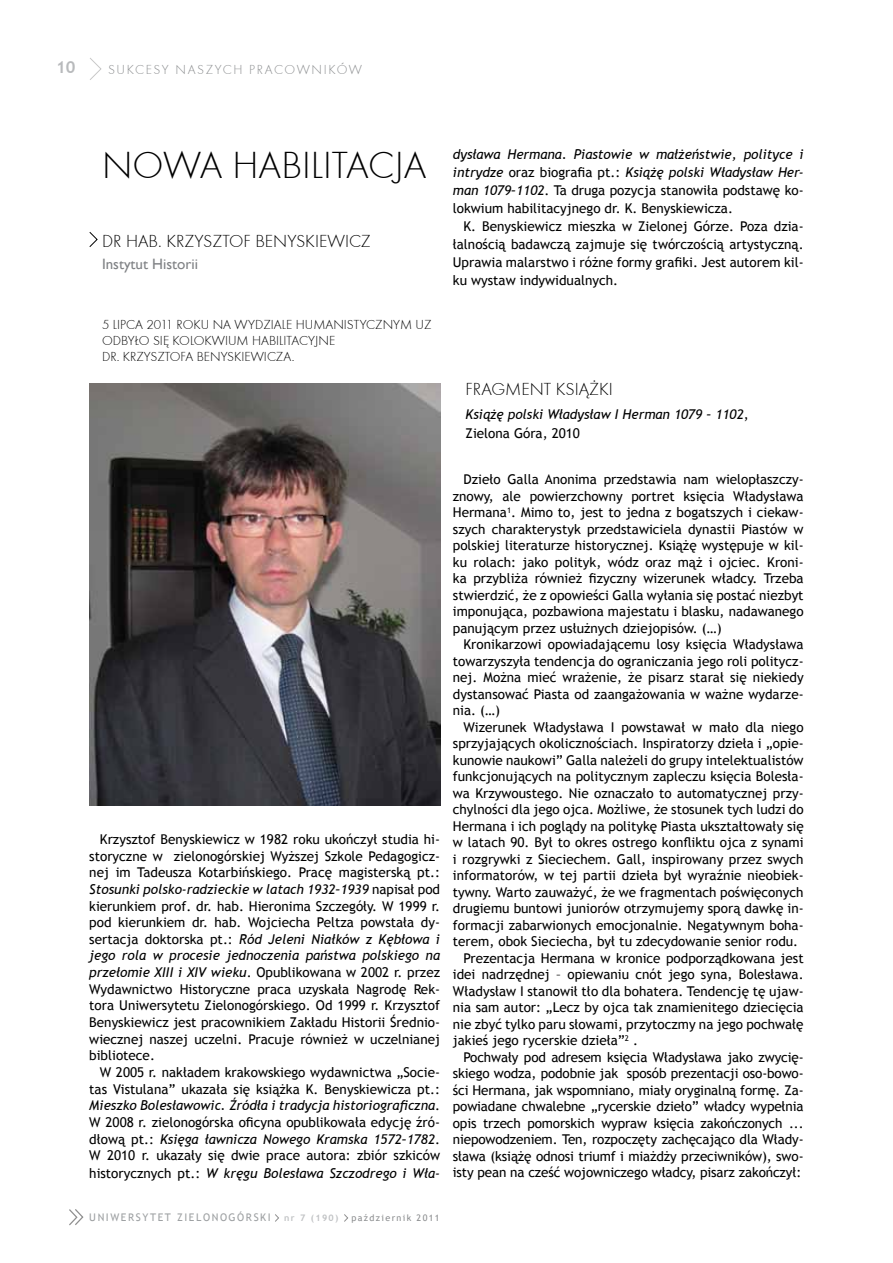
<style>
.page{position:relative;width:893px;height:1263px;background:#fff}
.page>*{position:absolute;margin:0;border:0;box-sizing:border-box;transform-origin:0 0}
.t1{font:39px "Futura TEE Ligh";color:#000}
.t2{font:18px "Futura TEE Ligh";color:#000}
.t3{font:700 16.5px "Trebuchet MS";color:#b8babc}
.t4{font:15px "Gill Sans";color:#808285}
.t5{font:13.5px/16.6px "Trebuchet MS";color:#000;text-align:justify}
.t6{font:italic 13.5px/19.5px "Trebuchet MS";color:#000}
.t7{font:13.5px/16.2px "Futura TEE Ligh";color:#000}
.t8{font:13.5px "Futura TEE Ligh";letter-spacing:.12em;color:#8a8c8e}
.t9{font:10.5px "Trebuchet MS";letter-spacing:.15em;color:#9da0a2}
.t10{font:9px "Trebuchet MS";letter-spacing:.15em;color:#8a8c8e}
.t11{font:700 9px "Trebuchet MS";color:#c0c2c4}
.s1{font-style:italic}
.s2{font-style:normal}
</style>
<div class="page">
<svg style="left:90px;top:58px;width:12px;height:22px"></svg>
<svg style="left:275px;top:1214px;width:4px;height:8px"></svg>
<svg style="left:344px;top:1214px;width:4px;height:8px"></svg>
<svg style="left:69px;top:1209px;width:15px;height:17px"></svg>
<svg style="left:89px;top:232px;width:9px;height:15px"></svg>
<img style="left:89px;top:383px;width:351px;height:422px">
<p class="t3" style="left:56px;top:57px;width:21px">10</p>
<p class="t8" style="left:108px;top:61px;width:255px">SUKCESY NASZYCH PRACOWNIKÓW</p>
<h1 class="t1" style="left:102px;top:143px;width:326px">NOWA HABILITACJA</h1>
<h2 class="t2" style="left:102px;top:230px;width:270px">DR HAB. KRZYSZTOF BENYSKIEWICZ</h2>
<p class="t4" style="left:102px;top:255px;width:98px">Instytut Historii</p>
<p class="t7" style="left:102px;top:316px;width:322px">5 LIPCA 2011 ROKU NA WYDZIALE HUMANISTYCZNYM UZ<br>ODBYŁO SIĘ KOLOKWIUM HABILITACYJNE<br>DR. KRZYSZTOFA BENYSKIEWICZA.</p>
<p class="t5" style="left:89px;top:831px;width:352px;text-indent:11px">Krzysztof Benyskiewicz w 1982 roku ukończył studia hi&shy;storyczne w zielonogórskiej Wyższej Szkole Pedagogicz&shy;nej im Tadeusza Kotarbińskiego. Pracę magisterską pt.:<br><span class="s1">Stosunki polsko-radzieckie w latach 1932–1939</span> napisał pod kierunkiem prof. dr. hab. Hieronima Szczegóły. W 1999 r. pod kierunkiem dr. hab. Wojciecha Peltza powstała dy&shy;sertacja doktorska pt.: <span class="s1">Ród Jeleni Niałków z Kębłowa i jego rola w procesie jednoczenia państwa polskiego na przełomie XIII i XIV wieku</span>. Opublikowana w 2002 r. przez Wydawnictwo Historyczne praca uzyskała Nagrodę Rek&shy;tora Uniwersytetu Zielonogórskiego. Od 1999 r. Krzysztof Benyskiewicz jest pracownikiem Zakładu Historii Średnio&shy;wiecznej naszej uczelni. Pracuje również w uczelnianej bibliotece.</p>
<p class="t5" style="left:89px;top:1064px;width:352px;text-indent:11px">W 2005 r. nakładem krakowskiego wydawnictwa „Socie&shy;tas Vistulana” ukazała się książka K. Benyskiewicza pt.:<br><span class="s1">Mieszko Bolesławowic. Źródła i tradycja historiograficzna</span>.<br>W 2008 r. zielonogórska oficyna opublikowała edycję źró&shy;dłową pt.: <span class="s1">Księga ławnicza Nowego Kramska 1572–1782</span>.<br>W 2010 r. ukazały się dwie prace autora: zbiór szkiców</p>
<p class="t6" style="left:89px;top:1164px;width:352px"><span class="s2">historycznych pt.:</span> W kręgu Bolesława Szczodrego i Wła-</p>
<p class="t9" style="left:89px;top:1211px;width:183px">UNIWERSYTET ZIELONOGÓRSKI</p>
<p class="t11" style="left:284px;top:1212px;width:56px">nr 7 (190)</p>
<p class="t10" style="left:351px;top:1212px;width:90px">październik 2011</p>
<p class="t5" style="left:453px;top:145px;width:352px;line-height:18px"><span class="s1">dysława Hermana. Piastowie w małżeństwie, polityce i intrydze</span> oraz biografia pt.: <span class="s1">Książę polski Władysław Her&shy;man 1079–1102</span>. Ta druga pozycja stanowiła podstawę ko&shy;lokwium habilitacyjnego dr. K. Benyskiewicza.</p>
<p class="t5" style="left:453px;top:217px;width:352px;line-height:18px;text-indent:11px">K. Benyskiewicz mieszka w Zielonej Górze. Poza dzia&shy;łalnością badawczą zajmuje się twórczością artystyczną.<br>Uprawia malarstwo i różne formy grafiki. Jest autorem kil&shy;ku wystaw indywidualnych.</p>
<h2 class="t2" style="left:466px;top:379px;width:149px">FRAGMENT KSIĄŻKI</h2>
<p class="t6" style="left:466px;top:404px;width:285px">Książę polski Władysław I Herman 1079 – 1102<span class="s2">,<br>Zielona Góra, 2010</span></p>
<p class="t5" style="left:453px;top:471px;width:352px;text-indent:11px">Dzieło Galla Anonima przedstawia nam wielopłaszczy&shy;znowy, ale powierzchowny portret księcia Władysława Hermana<sup>1</sup>. Mimo to, jest to jedna z bogatszych i ciekaw&shy;szych charakterystyk przedstawiciela dynastii Piastów w polskiej literaturze historycznej. Książę występuje w kil&shy;ku rolach: jako polityk, wódz oraz mąż i ojciec. Kroni&shy;ka przybliża również fizyczny wizerunek władcy. Trzeba stwierdzić, że z opowieści Galla wyłania się postać niezbyt imponująca, pozbawiona majestatu i blasku, nadawanego panującym przez usłużnych dziejopisów. (…)</p>
<p class="t5" style="left:453px;top:636px;width:352px;text-indent:11px">Kronikarzowi opowiadającemu losy księcia Władysława towarzyszyła tendencja do ograniczania jego roli politycz&shy;nej. Można mieć wrażenie, że pisarz starał się niekiedy dystansować Piasta od zaangażowania w ważne wydarze&shy;nia. (…)</p>
<p class="t5" style="left:463px;top:719px;width:342px">Wizerunek Władysława I powstawał w mało dla niego</p>
<p class="t5" style="left:453px;top:735px;width:352px">sprzyjających okolicznościach. Inspiratorzy dzieła i „opie-</p>
<p class="t5" style="left:453px;top:752px;width:352px">kunowie naukowi” Galla należeli do grupy intelektualistów</p>
<p class="t5" style="left:453px;top:768px;width:352px">funkcjonujących na politycznym zapleczu księcia Bolesła-</p>
<p class="t5" style="left:453px;top:785px;width:352px">wa Krzywoustego. Nie oznaczało to automatycznej przy-</p>
<p class="t5" style="left:453px;top:801px;width:352px">chylności dla jego ojca. Możliwe, że stosunek tych ludzi do</p>
<p class="t5" style="left:453px;top:818px;width:352px">Hermana i ich poglądy na politykę Piasta ukształtowały się</p>
<p class="t5" style="left:453px;top:834px;width:352px">w latach 90. Był to okres ostrego konfliktu ojca z synami</p>
<p class="t5" style="left:453px;top:851px;width:352px">i rozgrywki z Sieciechem. Gall, inspirowany przez swych</p>
<p class="t5" style="left:453px;top:867px;width:352px">informatorów, w tej partii dzieła był wyraźnie nieobiek-</p>
<p class="t5" style="left:453px;top:884px;width:352px">tywny. Warto zauważyć, że we fragmentach poświęconych</p>
<p class="t5" style="left:453px;top:900px;width:352px">drugiemu buntowi juniorów otrzymujemy sporą dawkę in-</p>
<p class="t5" style="left:453px;top:917px;width:352px">formacji zabarwionych emocjonalnie. Negatywnym boha-</p>
<p class="t5" style="left:453px;top:933px;width:347px">terem, obok Sieciecha, był tu zdecydowanie senior rodu.</p>
<p class="t5" style="left:463px;top:950px;width:342px">Prezentacja Hermana w kronice podporządkowana jest</p>
<p class="t5" style="left:453px;top:966px;width:352px">idei nadrzędnej – opiewaniu cnót jego syna, Bolesława.</p>
<p class="t5" style="left:453px;top:983px;width:352px">Władysław I stanowił tło dla bohatera. Tendencję tę ujaw-</p>
<p class="t5" style="left:453px;top:999px;width:352px">nia sam autor: „Lecz by ojca tak znamienitego dziecięcia</p>
<p class="t5" style="left:453px;top:1016px;width:352px">nie zbyć tylko paru słowami, przytoczmy na jego pochwałę</p>
<p class="t5" style="left:453px;top:1032px;width:187px">jakieś jego rycerskie dzieła”<sup>2</sup> .</p>
<p class="t5" style="left:463px;top:1049px;width:342px">Pochwały pod adresem księcia Władysława jako zwycię-</p>
<p class="t5" style="left:453px;top:1065px;width:352px">skiego wodza, podobnie jak sposób prezentacji oso-bowo-</p>
<p class="t5" style="left:453px;top:1082px;width:352px">ści Hermana, jak wspomniano, miały oryginalną formę. Za-</p>
<p class="t5" style="left:453px;top:1098px;width:352px">powiadane chwalebne „rycerskie dzieło” władcy wypełnia</p>
<p class="t5" style="left:453px;top:1115px;width:352px">opis trzech pomorskich wypraw księcia zakończonych ...</p>
<p class="t5" style="left:453px;top:1131px;width:352px">niepowodzeniem. Ten, rozpoczęty zachęcająco dla Włady-</p>
<p class="t5" style="left:453px;top:1148px;width:352px">sława (książę odnosi triumf i miażdży przeciwników), swo-</p>
<p class="t5" style="left:453px;top:1164px;width:350px">isty pean na cześć wojowniczego władcy, pisarz zakończył:</p>
</div>
